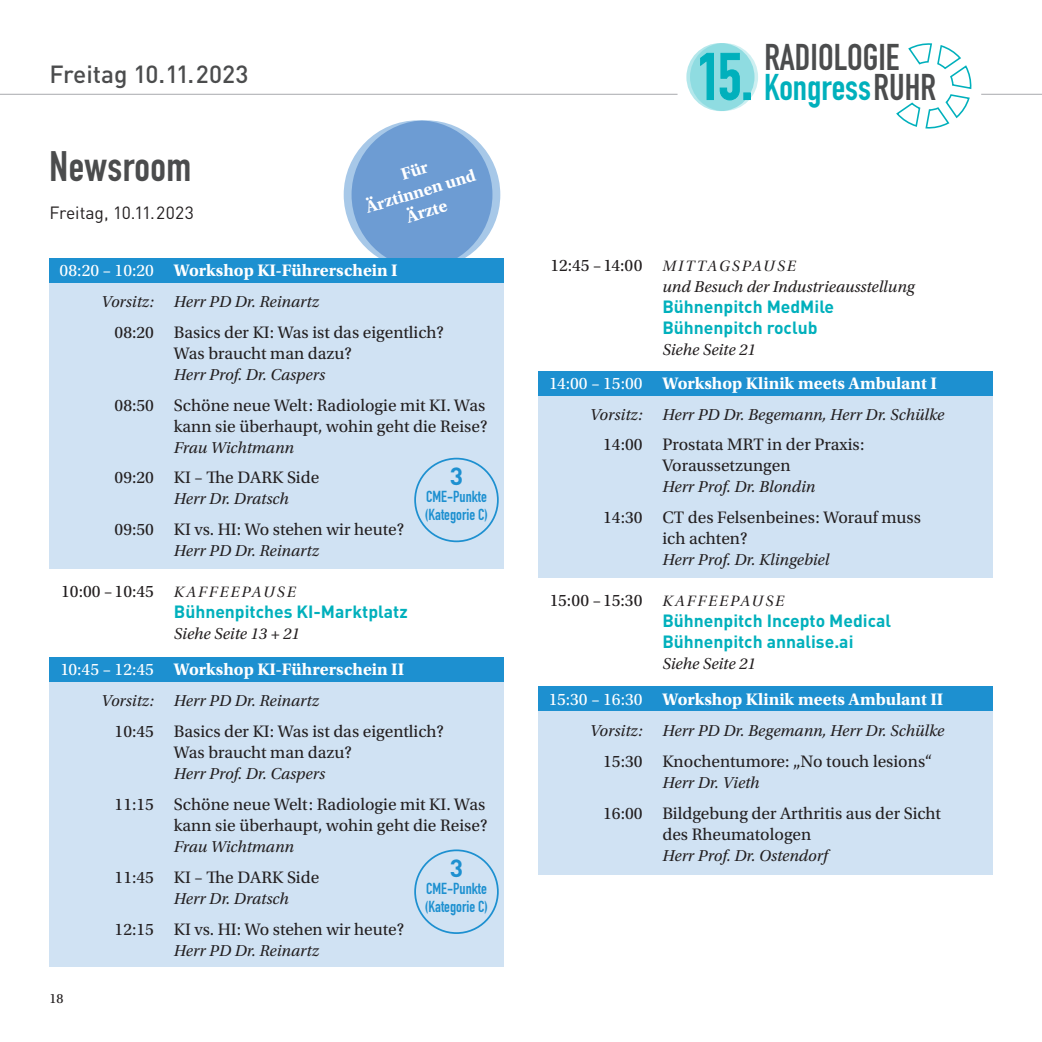
<style>
.page{position:relative;width:1042px;height:1042px;background:#fff}
.page>*{position:absolute;margin:0;border:0;box-sizing:border-box;transform-origin:0 0}
.Raum-Headline{font:42px "DIN Engschrift";letter-spacing:.01em;color:#4b4c4d}
.t1{font:36.75px "DIN Engschrift";color:#00b0bc}
.t2{font:36.75px "DIN Engschrift";color:#4b4c4d}
.t3{font:500 24.5px "DIN";color:#4b4c4d}
.Healine_2{font:700 24.5px "DIN";color:#1d90d0}
.grund_Programm{font:17.5px/21px "Utopia Std";color:#231f20}
.grund_Programm-2{font:700 17.5px/21px "Utopia Std";color:#fff;text-align:center}
.grund_Programm-3{font:700 17.5px/21px "DIN";color:#00b0bc}
.Healine_2-2{font:17.5px "DIN";color:#231f20}
.grund_Programm-4{font:italic 16.62px "Utopia Std";color:#231f20}
.Healine_2-3{font:15.75px/17.5px "DIN Engschrift";color:#1d90d0}
.grund_Programm-5{font:15.75px "Utopia Std Subh It";letter-spacing:.125em;color:#231f20}
.t4{font:14px "Utopia Std";color:#231f20}
.s1{font-weight:400}
.s2{font-family:"Utopia Std";font-weight:400;color:#231f20}
.s3{font-family:"Utopia Std Subh It";font-weight:400;font-size:15.75px;color:#231f20}
.s4{font-size:64.92px}
.s5{color:#4b4c4d}
.s6{font-family:"Utopia Std";font-size:17.5px}
</style>
<div class="page">
<div style="left:344px;top:120px;width:148px;height:149px;background:#a7c8e8;border-radius:50%"></div>
<svg style="left:351px;top:120px;width:149px;height:149px;background:#719fd4"></svg>
<div style="left:50px;top:277px;width:454px;height:291px;background:#d0e2f3"></div>
<div style="left:50px;top:258px;width:454px;height:25px;background:#1d90d0"></div>
<div style="left:50px;top:672px;width:454px;height:295px;background:#d0e2f3"></div>
<div style="left:50px;top:657px;width:454px;height:25px;background:#1d90d0"></div>
<div style="left:414px;top:458px;width:85px;height:84px;border:2px solid #1d90d0;border-radius:50%"></div>
<div style="left:414px;top:849px;width:85px;height:85px;border:2px solid #1d90d0;border-radius:50%"></div>
<hr style="left:0;top:94px;width:677px;height:1px;background:#a8a9ad">
<hr style="left:981px;top:94px;width:61px;height:1px;background:#a8a9ad">
<svg style="left:896px;top:43px;width:76px;height:86px"></svg>
<svg style="left:686px;top:43px;width:68px;height:68px"></svg>
<svg style="left:690px;top:43px;width:68px;height:68px;background:#97dee3"></svg>
<svg style="left:700px;top:52px;width:40px;height:49px;background:#78d4db"></svg>
<div style="left:743px;top:92px;width:7px;height:8px;border:1px solid #00b0bc"></div>
<div style="left:538px;top:388px;width:454px;height:189px;background:#d0e2f3"></div>
<div style="left:538px;top:371px;width:454px;height:25px;background:#1d90d0"></div>
<div style="left:538px;top:704px;width:454px;height:170px;background:#d0e2f3"></div>
<div style="left:538px;top:686px;width:454px;height:25px;background:#1d90d0"></div>
<p class="t3" style="left:50px;top:59px;width:200px">Freitag 10.11.2023</p>
<p class="Raum-Headline" style="left:50px;top:142px;width:143px">Newsroom</p>
<p class="Healine_2-2" style="left:50px;top:202px;width:146px">Freitag, 10.11.2023</p>
<p class="grund_Programm-2" style="left:357px;top:178px;width:115px;rotate:-17deg">Für<br>Ärztinnen und<br>Ärzte</p>
<p class="grund_Programm-2" style="left:59px;top:260px;width:340px"><span class="s1">08:20 – 10:20</span> Workshop KI-Führerschein I</p>
<p class="grund_Programm-4" style="left:101px;top:292px;width:219px">Vorsitz: Herr PD Dr. Reinartz</p>
<p class="grund_Programm" style="left:174px;top:322px;width:272px;text-indent:-59px">08:20 Basics der KI: Was ist das eigentlich?<br>Was braucht man dazu?</p>
<p class="grund_Programm-4" style="left:174px;top:365px;width:153px">Herr Prof. Dr. Caspers</p>
<p class="grund_Programm" style="left:115px;top:395px;width:374px;text-align:right">08:50 Schöne neue Welt: Radiologie mit KI. Was kann sie überhaupt, wohin geht die Reise?</p>
<p class="grund_Programm-4" style="left:174px;top:438px;width:122px">Frau Wichtmann</p>
<p class="grund_Programm" style="left:115px;top:467px;width:206px">09:20 KI – The DARK Side</p>
<p class="grund_Programm-4" style="left:174px;top:490px;width:116px">Herr Dr. Dratsch</p>
<p class="grund_Programm" style="left:115px;top:519px;width:291px">09:50 KI vs. HI: Wo stehen wir heute?</p>
<p class="grund_Programm-4" style="left:174px;top:542px;width:147px">Herr PD Dr. Reinartz</p>
<p class="grund_Programm-3" style="left:174px;top:580px;width:235px;text-indent:-113px"><span class="s2">10:00 –10:45</span> <span class="s3">KAFFEEPAUSE<br></span>Bühnenpitches KI-Marktplatz</p>
<p class="grund_Programm-4" style="left:174px;top:625px;width:128px">Siehe Seite 13 + 21</p>
<p class="grund_Programm-2" style="left:60px;top:659px;width:345px"><span class="s1">10:45 – 12:45</span> Workshop KI-Führerschein II</p>
<p class="grund_Programm-4" style="left:101px;top:691px;width:219px">Vorsitz: Herr PD Dr. Reinartz</p>
<p class="grund_Programm" style="left:174px;top:721px;width:272px;text-indent:-59px">10:45 Basics der KI: Was ist das eigentlich?<br>Was braucht man dazu?</p>
<p class="grund_Programm-4" style="left:174px;top:764px;width:153px">Herr Prof. Dr. Caspers</p>
<p class="grund_Programm" style="left:115px;top:794px;width:374px;text-align:right">11:15 Schöne neue Welt: Radiologie mit KI. Was kann sie überhaupt, wohin geht die Reise?</p>
<p class="grund_Programm-4" style="left:174px;top:837px;width:122px">Frau Wichtmann</p>
<p class="grund_Programm" style="left:115px;top:867px;width:206px">11:45 KI – The DARK Side</p>
<p class="grund_Programm-4" style="left:174px;top:889px;width:116px">Herr Dr. Dratsch</p>
<p class="grund_Programm" style="left:115px;top:919px;width:291px">12:15 KI vs. HI: Wo stehen wir heute?</p>
<p class="grund_Programm-4" style="left:174px;top:941px;width:147px">Herr PD Dr. Reinartz</p>
<p class="Healine_2" style="left:450px;top:460px;width:15px">3</p>
<p class="Healine_2-3" style="left:425px;top:488px;width:64px">CME-Punkte (Kategorie C)</p>
<p class="Healine_2" style="left:450px;top:852px;width:15px">3</p>
<p class="Healine_2-3" style="left:425px;top:880px;width:64px">CME-Punkte (Kategorie C)</p>
<p class="t4" style="left:49px;top:990px;width:16px">18</p>
<h2 class="t2" style="left:764px;top:36px;width:137px">RADIOLOGIE</h2>
<h2 class="t1" style="left:697px;top:66px;width:240px"><span class="s4">15.</span> ongress<span class="s5">RUHR</span></h2>
<h2 class="t1" style="left:764px;top:66px;width:17px">K</h2>
<p class="grund_Programm-5" style="left:550px;top:257px;width:247px"><span class="s6">12:45 –14:00</span> MITTAGSPAUSE</p>
<p class="grund_Programm-4" style="left:662px;top:277px;width:254px">und Besuch der Industrieausstellung</p>
<p class="grund_Programm-3" style="left:662px;top:295px;width:173px">Bühnenpitch MedMile<br>Bühnenpitch roclub</p>
<p class="grund_Programm-4" style="left:662px;top:340px;width:95px">Siehe Seite 21</p>
<p class="grund_Programm-2" style="left:549px;top:372px;width:389px"><span class="s1">14:00 – 15:00</span> Workshop Klinik meets Ambulant I</p>
<p class="grund_Programm-4" style="left:590px;top:405px;width:356px">Vorsitz: Herr PD Dr. Begemann, Herr Dr. Schülke</p>
<p class="grund_Programm" style="left:662px;top:434px;width:204px;text-indent:-59px">14:00 Prostata MRT in der Praxis:<br>Voraussetzungen</p>
<p class="grund_Programm-4" style="left:662px;top:478px;width:154px">Herr Prof. Dr. Blondin</p>
<p class="grund_Programm" style="left:662px;top:507px;width:260px;text-indent:-59px">14:30 CT des Felsenbeines: Worauf muss ich achten?</p>
<p class="grund_Programm-4" style="left:662px;top:551px;width:168px">Herr Prof. Dr. Klingebiel</p>
<p class="grund_Programm-3" style="left:662px;top:589px;width:230px;text-indent:-113px"><span class="s2">15:00 –15:30</span> <span class="s3">KAFFEEPAUSE<br></span>Bühnenpitch Incepto Medical<br>Bühnenpitch annalise.ai</p>
<p class="grund_Programm-4" style="left:662px;top:655px;width:95px">Siehe Seite 21</p>
<p class="grund_Programm-2" style="left:549px;top:689px;width:396px"><span class="s1">15:30 – 16:30</span> Workshop Klinik meets Ambulant II</p>
<p class="grund_Programm-4" style="left:590px;top:721px;width:356px">Vorsitz: Herr PD Dr. Begemann, Herr Dr. Schülke</p>
<p class="grund_Programm" style="left:603px;top:751px;width:330px">15:30 Knochentumore: „No touch lesions“</p>
<p class="grund_Programm-4" style="left:662px;top:773px;width:99px">Herr Dr. Vieth</p>
<p class="grund_Programm" style="left:662px;top:803px;width:280px;text-indent:-59px">16:00 Bildgebung der Arthritis aus der Sicht des Rheumatologen</p>
<p class="grund_Programm-4" style="left:662px;top:846px;width:167px">Herr Prof. Dr. Ostendorf</p>
</div>
